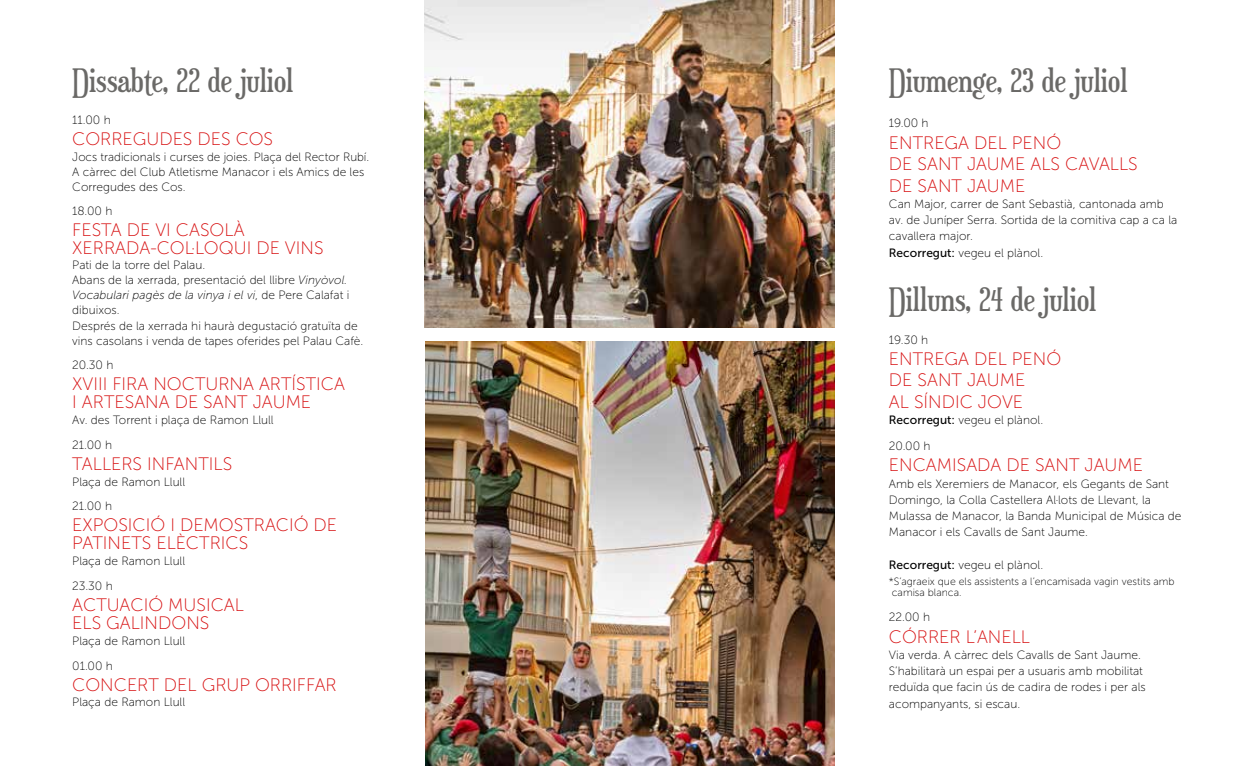
<style>
.page{position:relative;width:1259px;height:766px;background:#fff}
.page>*{position:absolute;margin:0;border:0;box-sizing:border-box;transform-origin:0 0}
.t1{font:31.5px "Euphorigenic";color:#6a6967}
.t2{font:18px/21.5px "Museo Sans 100";color:#d60a0b}
.t3{font:12px/16.2px "Museo Sans 100";color:#000}
.t4{font:10.5px/10.9px "Museo Sans 100";color:#000}
.s1{font-style:italic}
.s2{font-family:"Museo Sans 500"}
</style>
<div class="page">
<img style="left:424px;top:0;width:410px;height:327px">
<img style="left:425px;top:341px;width:409px;height:424px">
<h1 class="t1" style="left:72px;top:62px;width:223px">Dissabte, 22 de juliol</h1>
<p class="t3" style="left:72px;top:112px;width:40px">11.00 h</p>
<h2 class="t2" style="left:72px;top:128px;width:202px">CORREGUDES DES COS</h2>
<p class="t3" style="left:72px;top:149px;width:298px;line-height:15px">Jocs tradicionals i curses de joies. Plaça del Rector Rubí.<br>A càrrec del Club Atletisme Manacor i els Amics de les<br>Corregudes des Cos.</p>
<p class="t3" style="left:72px;top:203px;width:42px">18.00 h</p>
<h2 class="t2" style="left:72px;top:221px;width:253px;line-height:18px">FESTA DE VI CASOLÀ<br>XERRADA-COL·LOQUI DE VINS</h2>
<p class="t3" style="left:72px;top:258px;width:293px;line-height:15px">Pati de la torre del Palau.<br>Abans de la xerrada, presentació del llibre <span class="s1">Vinyòvol.<br>Vocabulari pagès de la vinya i el vi</span>, de Pere Calafat i dibuixos.<br>Després de la xerrada hi haurà degustació gratuïta de vins casolans i venda de tapes oferides pel Palau Cafè.</p>
<p class="t3" style="left:72px;top:357px;width:43px">20.30 h</p>
<h2 class="t2" style="left:72px;top:375px;width:274px;line-height:18px">XVIII FIRA NOCTURNA ARTÍSTICA<br>I ARTESANA DE SANT JAUME</h2>
<p class="t3" style="left:72px;top:407px;width:203px;line-height:24.8px">Av. des Torrent i plaça de Ramon Llull<br>21.00 h</p>
<h2 class="t2" style="left:72px;top:453px;width:161px">TALLERS INFANTILS</h2>
<p class="t3" style="left:72px;top:469px;width:114px;line-height:24.8px">Plaça de Ramon Llull<br>21.00 h</p>
<h2 class="t2" style="left:72px;top:514px;width:21px">Exposici</h2>
<h2 class="t2" style="left:150px;top:514px;width:42px">ó i demostraci</h2>
<h2 class="t2" style="left:294px;top:514px;width:32px">ó de</h2>
<h2 class="t2" style="left:72px;top:532px;width:11px">patinets</h2>
<h2 class="t2" style="left:156px;top:532px;width:41px">elèctrics</h2>
<p class="t3" style="left:72px;top:548px;width:114px;line-height:24.8px">Plaça de Ramon Llull<br>23.30 h</p>
<h2 class="t2" style="left:72px;top:594px;width:23px">Actuaci</h2>
<h2 class="t2" style="left:72px;top:595px;width:139px;line-height:18px;text-indent:76px">ó musical<br>ELS GALINDONS</h2>
<p class="t3" style="left:72px;top:628px;width:114px;line-height:24.8px">Plaça de Ramon Llull<br>01.00 h</p>
<h2 class="t2" style="left:72px;top:673px;width:27px">Concert</h2>
<h2 class="t2" style="left:164px;top:673px;width:12px">del</h2>
<h2 class="t2" style="left:202px;top:673px;width:13px">grup</h2>
<h2 class="t2" style="left:255px;top:673px;width:83px">ORRIFFAR</h2>
<p class="t3" style="left:72px;top:694px;width:114px">Plaça de Ramon Llull</p>
<h1 class="t1" style="left:889px;top:62px;width:240px">Diumenge, 23 de juliol</h1>
<p class="t3" style="left:889px;top:115px;width:41px">19.00 h</p>
<h2 class="t2" style="left:889px;top:132px;width:250px">ENTREGA DEL PENÓ<br>DE SANT JAUME ALS CAVALLS<br>DE SANT JAUME</h2>
<p class="t3" style="left:889px;top:196px;width:290px">Can Major, carrer de Sant Sebastià, cantonada amb av. de Juníper Serra. Sortida de la comitiva cap a ca la cavallera major.<br><span class="s2">Recorregut:</span> vegeu el plànol.</p>
<h1 class="t1" style="left:889px;top:280px;width:209px">Dilluns, 24 de juliol</h1>
<p class="t3" style="left:889px;top:331px;width:41px">19.30 h</p>
<h2 class="t2" style="left:889px;top:348px;width:172px">ENTREGA DEL PENÓ<br>DE SANT JAUME<br>AL SÍNDIC JOVE</h2>
<p class="t3" style="left:889px;top:407px;width:156px;line-height:25.7px"><span class="s2">Recorregut:</span> vegeu el plànol.<br>20.00 h</p>
<h2 class="t2" style="left:889px;top:454px;width:256px">ENCAMISADA DE SANT JAUME</h2>
<p class="t3" style="left:889px;top:475px;width:294px">Amb els Xeremiers de Manacor, els Gegants de Sant Domingo, la Colla Castellera Al·lots de Llevant, la Mulassa de Manacor, la Banda Municipal de Música de Manacor i els Cavalls de Sant Jaume.</p>
<p class="t3" style="left:889px;top:556px;width:156px"><span class="s2">Recorregut:</span> vegeu el plànol.</p>
<p class="t4" style="left:889px;top:575px;width:287px">*S’agraeix que els assistents a l’encamisada vagin vestits amb camisa blanca.</p>
<p class="t3" style="left:889px;top:609px;width:43px">22.00 h</p>
<h2 class="t2" style="left:889px;top:626px;width:143px">CÓRRER L’ANELL</h2>
<p class="t3" style="left:889px;top:646px;width:258px">Via verda. A càrrec dels Cavalls de Sant Jaume.<br>S’habilitarà un espai per a usuaris amb mobilitat reduïda que facin ús de cadira de rodes i per als acompanyants, si escau.</p>
</div>
